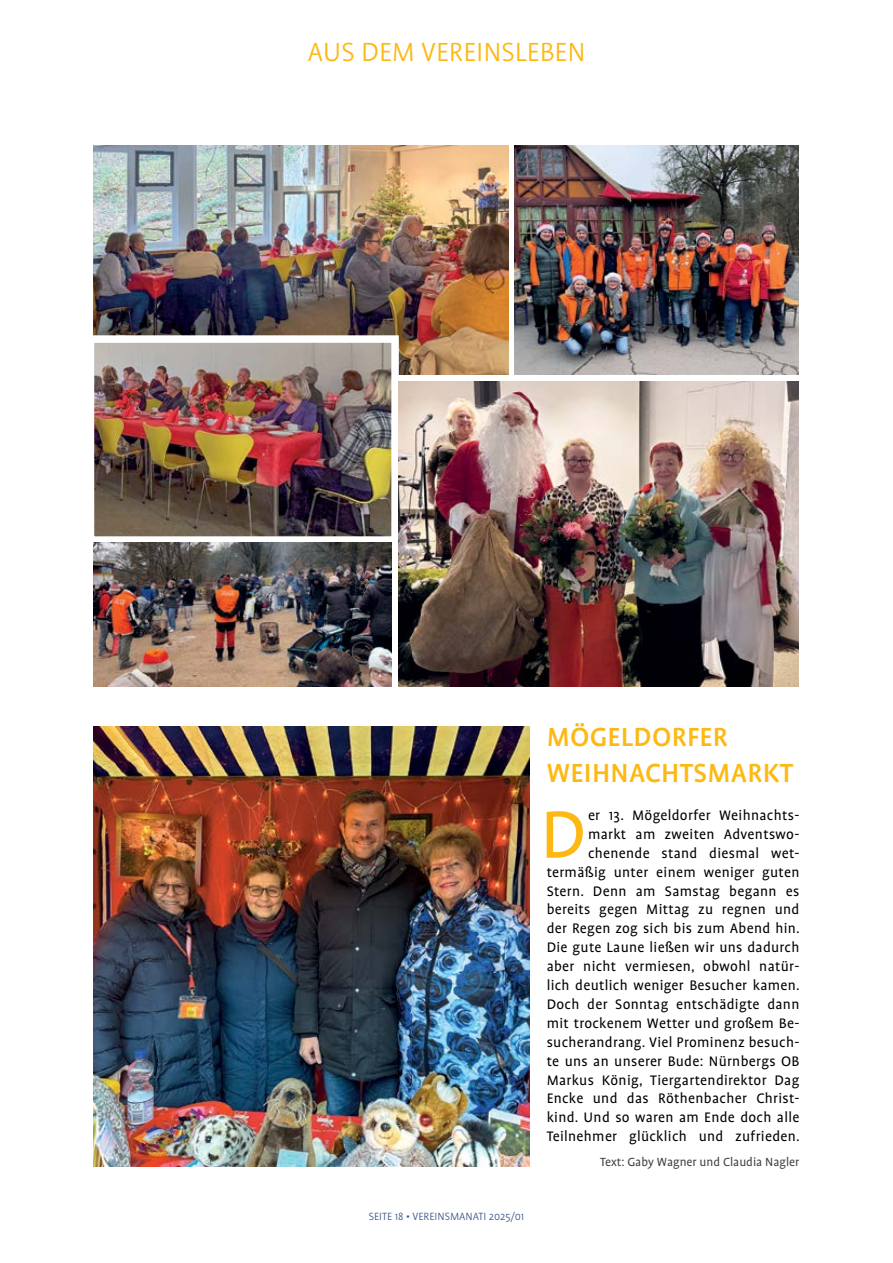
<style>
.page{position:relative;width:893px;height:1263px;background:#fff}
.page>*{position:absolute;margin:0;border:0;box-sizing:border-box;transform-origin:0 0}
.t1{font:76.5px "Profile OT";color:#fdb913}
.t2{font:500 30px "Profile OT";letter-spacing:.01em;color:#fdb913}
.t3{font:300 30px "Profile OT";color:#fdb913}
.t4{font:15.75px/18.9px "Profile OT";letter-spacing:.02em;color:#000;text-align:right}
.t5{font:13.5px "Profile OT";color:#414042}
.t6{font:300 12px "Profile OT";color:#41568d}
</style>
<div class="page">
<img style="left:93px;top:727px;width:436px;height:439px">
<img style="left:93px;top:145px;width:415px;height:230px">
<img style="left:96px;top:344px;width:294px;height:191px">
<div style="left:87px;top:335px;width:312px;height:209px;border:8px solid #fff"></div>
<img style="left:515px;top:145px;width:284px;height:230px">
<img style="left:399px;top:381px;width:400px;height:306px">
<img style="left:94px;top:542px;width:297px;height:145px">
<h2 class="t3" style="left:307px;top:36px;width:280px">AUS DEM VEREINSLEBEN</h2>
<p class="t6" style="left:369px;top:1210px;width:157px">SEITE 18 • VEREINSMANATI 2025/01</p>
<h2 class="t2" style="left:547px;top:722px;width:59px">MÖGELD</h2>
<h2 class="t2" style="left:652px;top:722px;width:35px">ORFER</h2>
<h2 class="t2" style="left:547px;top:758px;width:40px">WEIHNA</h2>
<h2 class="t2" style="left:645px;top:758px;width:34px">CHTSMARKT</h2>
<h1 class="t1" style="left:540px;top:794px;width:48px">D</h1>
<p class="t4" style="left:547px;top:806px;width:255px">er 13. Mögeldorfer Weihnachts&shy;markt am zweiten Adventswo&shy;chenende stand diesmal wet&shy;termäßig unter einem weniger guten Stern. Denn am Samstag begann es bereits gegen Mittag zu regnen und der Regen zog sich bis zum Abend hin.<br>Die gute Laune ließen wir uns dadurch aber nicht vermiesen, obwohl natür&shy;lich deutlich weniger Besucher kamen.<br>Doch der Sonntag entschädigte dann mit trockenem Wetter und großem Be&shy;sucherandrang. Viel Prominenz besuch&shy;te uns an unserer Bude: Nürnbergs OB Markus König, Tiergartendirektor Dag Encke und das Röthenbacher Christ&shy;kind. Und so waren am Ende doch alle Teilnehmer glücklich und zufrieden.</p>
<p class="t5" style="left:600px;top:1155px;width:201px">Text: Gaby Wagner und Claudia Nagler</p>
</div>
